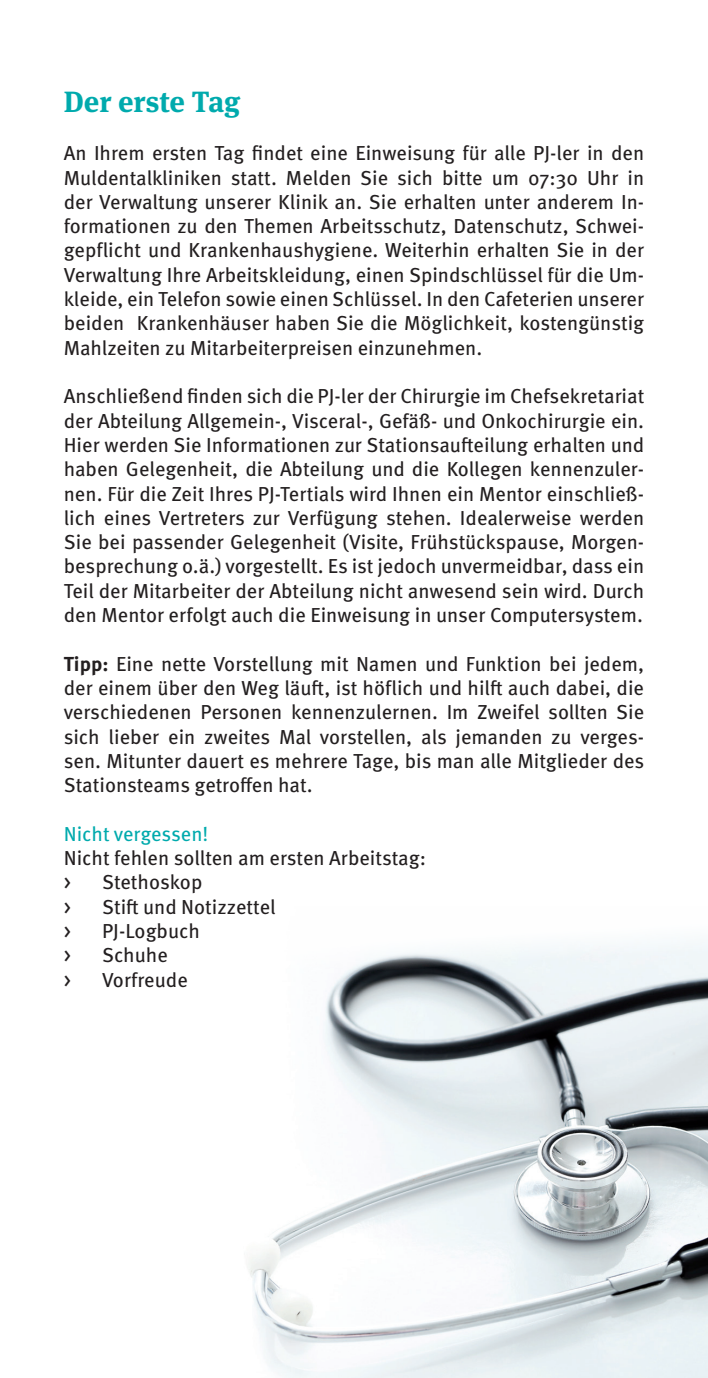
<style>
.page{position:relative;width:708px;height:1378px;background:#fff}
.page>*{position:absolute;margin:0;border:0;box-sizing:border-box;transform-origin:0 0}
.t1{font:700 29.25px "Meta Serif Pro";color:#00aaad}
.t2{font:20.25px/24.3px "Meta Pro";color:#231f20;text-align:justify}
.t3{font:20.25px "Meta Pro";letter-spacing:-.005em;color:#00aaad}
.s1{font-weight:700}
</style>
<div class="page">
<img style="left:248px;top:942px;width:460px;height:436px">
<h1 class="t1" style="left:64px;top:78px;width:178px">Der erste Tag</h1>
<p class="t2" style="left:64px;top:140px;width:582px">An Ihrem ersten Tag findet eine Einweisung für alle PJ-ler in den Muldentalkliniken statt. Melden Sie sich bitte um 07:30 Uhr in der Verwaltung unserer Klinik an. Sie erhalten unter anderem In&shy;formationen zu den Themen Arbeitsschutz, Datenschutz, Schwei&shy;gepflicht und Krankenhaushygiene. Weiterhin erhalten Sie in der Verwaltung Ihre Arbeitskleidung, einen Spindschlüssel für die Um&shy;kleide, ein Telefon sowie einen Schlüssel. In den Cafeterien unserer beiden Krankenhäuser haben Sie die Möglichkeit, kostengünstig Mahlzeiten zu Mitarbeiterpreisen einzunehmen.</p>
<p class="t2" style="left:64px;top:383px;width:582px">Anschließend finden sich die PJ-ler der Chirurgie im Chefsekretariat der Abteilung Allgemein-, Visceral-, Gefäß- und Onkochirurgie ein.<br>Hier werden Sie Informationen zur Stationsaufteilung erhalten und haben Gelegenheit, die Abteilung und die Kollegen kennenzuler&shy;nen. Für die Zeit Ihres PJ-Tertials wird Ihnen ein Mentor einschließ&shy;lich eines Vertreters zur Verfügung stehen. Idealerweise werden Sie bei passender Gelegenheit (Visite, Frühstückspause, Morgen&shy;besprechung o.ä.) vorgestellt. Es ist jedoch unvermeidbar, dass ein Teil der Mitarbeiter der Abteilung nicht anwesend sein wird. Durch den Mentor erfolgt auch die Einweisung in unser Computersystem.</p>
<p class="t2" style="left:64px;top:650px;width:582px"><span class="s1">Tipp:</span> Eine nette Vorstellung mit Namen und Funktion bei jedem, der einem über den Weg läuft, ist höflich und hilft auch dabei, die verschiedenen Personen kennenzulernen. Im Zweifel sollten Sie sich lieber ein zweites Mal vorstellen, als jemanden zu verges&shy;sen. Mitunter dauert es mehrere Tage, bis man alle Mitglieder des Stationsteams getroffen hat.</p>
<p class="t3" style="left:64px;top:818px;width:146px">Nicht vergessen!</p>
<p class="t2" style="left:64px;top:844px;width:364px;text-align:left">Nicht fehlen sollten am ersten Arbeitstag: &gt; Stethoskop<br>&gt; Stift und Notizzettel<br>&gt; PJ-Logbuch<br>&gt; Schuhe<br>&gt; Vorfreude</p>
</div>
